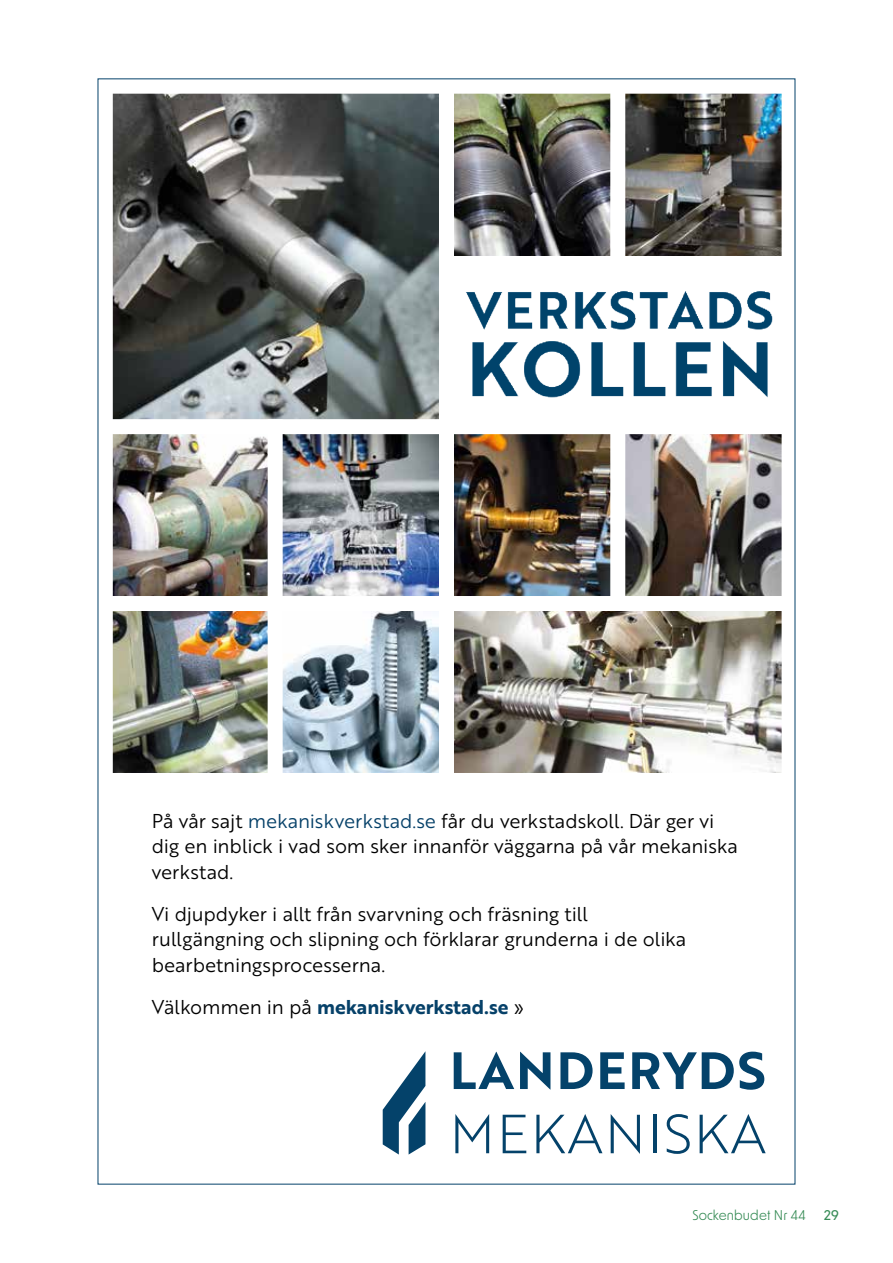
<style>
.page{position:relative;width:893px;height:1263px;background:#fff}
.page>*{position:absolute;margin:0;border:0;box-sizing:border-box;transform-origin:0 0}
.t1{font:19.5px/25.5px "Brother 1816 Book";letter-spacing:-.005em;color:#000}
.t2{font:19.5px "Brother 1816 Bold";color:#064169}
.t3{font:13.5px "New Order";letter-spacing:.01em;color:#388c57}
.t4{font:500 13.5px "New Order";color:#388c57}
.s1{color:#064169}
.s2{font-family:"Brother 1816 Book";color:#000}
</style>
<div class="page">
<svg style="left:454px;top:1052px;width:60px;height:37px"></svg>
<svg style="left:520px;top:1052px;width:30px;height:37px"></svg>
<svg style="left:560px;top:1052px;width:33px;height:37px"></svg>
<svg style="left:600px;top:1052px;width:25px;height:37px"></svg>
<svg style="left:632px;top:1051px;width:132px;height:39px"></svg>
<svg style="left:455px;top:1114px;width:34px;height:39px"></svg>
<svg style="left:503px;top:1115px;width:23px;height:38px"></svg>
<svg style="left:536px;top:1114px;width:66px;height:39px"></svg>
<svg style="left:611px;top:1114px;width:29px;height:40px"></svg>
<hr style="left:653px;top:1115px;width:3px;height:38px;background:#04426a">
<svg style="left:667px;top:1114px;width:23px;height:40px"></svg>
<svg style="left:700px;top:1114px;width:66px;height:39px"></svg>
<svg style="left:383px;top:1052px;width:42px;height:102px"></svg>
<img style="left:113px;top:94px;width:326px;height:325px">
<img style="left:113px;top:434px;width:155px;height:162px">
<img style="left:454px;top:94px;width:328px;height:161px">
<img style="left:283px;top:434px;width:499px;height:162px">
<img style="left:113px;top:611px;width:155px;height:162px">
<img style="left:454px;top:611px;width:328px;height:162px">
<img style="left:466px;top:291px;width:307px;height:107px">
<div style="left:610px;top:79px;width:15px;height:185px;background:#fff"></div>
<div style="left:610px;top:427px;width:15px;height:170px;background:#fff"></div>
<img style="left:283px;top:611px;width:156px;height:162px">
<div style="left:439px;top:79px;width:15px;height:697px;background:#fff"></div>
<p class="t1" style="left:152px;top:807px;width:588px">På vår sajt <span class="s1">mekaniskverkstad.se</span> får du verkstadskoll. Där ger vi dig en inblick i vad som sker innanför väggarna på vår mekaniska verkstad.</p>
<p class="t1" style="left:152px;top:900px;width:536px">Vi djupdyker i allt från svarvning och fräsning till rullgängning och slipning och förklarar grunderna i de olika bearbetningsprocesserna.</p>
<p class="t2" style="left:152px;top:992px;width:374px"><span class="s2">Välkommen in på</span> mekaniskverkstad.se <span class="s2">»</span></p>
<p class="t3" style="left:692px;top:1206px;width:115px">Sockenbudet Nr 44</p>
<p class="t4" style="left:824px;top:1206px;width:17px">29</p>
</div>
